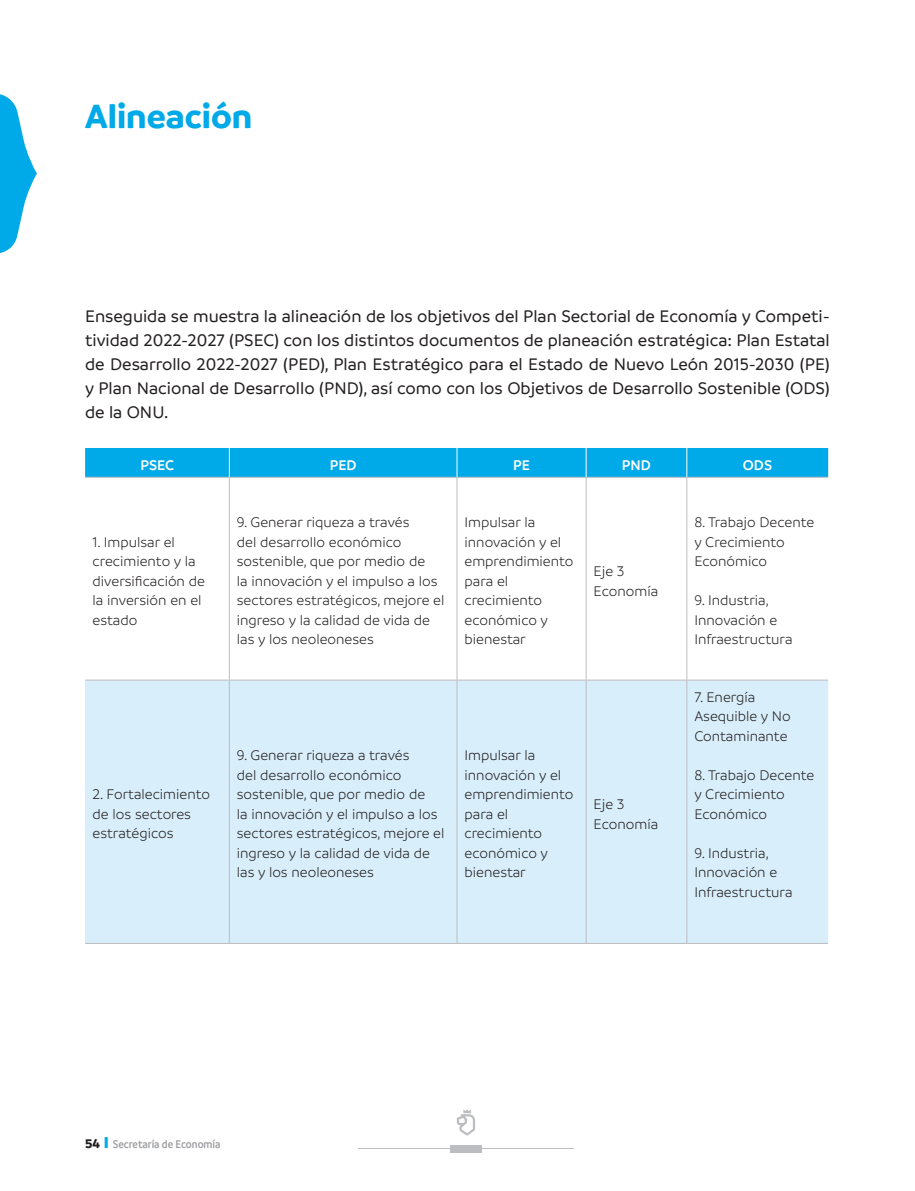
<style>
.page{position:relative;width:915px;height:1191px;background:#fff}
.page>*{position:absolute;margin:0;border:0;box-sizing:border-box;transform-origin:0 0}
.t1{font:700 36px "Branding SF";color:#00a9e7}
.t2{font:500 18px/24px "Branding SF";color:#231f20;text-align:justify}
.t3{font:300 15px/19.5px "Branding SF";color:#231f20}
.t4{font:600 15px "Branding SF";color:#fff}
.t5{font:600 condensed 12px "Branding SF";color:#9d9fa2}
.s1{font-weight:700;font-stretch:normal;font-size:13.5px;color:#231f20}
.s2{font-weight:900;font-stretch:normal;font-size:16.5px;color:#00a9e7}
</style>
<div class="page">
<div style="left:450px;top:1145px;width:32px;height:7px;background:#bcbdc0"></div>
<svg style="left:457px;top:1109px;width:18px;height:26px"></svg>
<hr style="left:481px;top:1148px;width:92px;height:1px;background:#bcbdc0">
<hr style="left:358px;top:1148px;width:92px;height:1px;background:#bcbdc0">
<div style="left:85px;top:680px;width:742px;height:263px;background:#d8eefa"></div>
<hr style="left:85px;top:477px;width:144px;height:1px;background:#bcbdc0">
<hr style="left:229px;top:477px;width:228px;height:1px;background:#bcbdc0">
<hr style="left:229px;top:477px;width:1px;height:202px;background:#bcbdc0">
<hr style="left:457px;top:477px;width:129px;height:1px;background:#bcbdc0">
<hr style="left:456px;top:477px;width:1px;height:202px;background:#bcbdc0">
<hr style="left:586px;top:477px;width:100px;height:1px;background:#bcbdc0">
<hr style="left:585px;top:477px;width:1px;height:202px;background:#bcbdc0">
<hr style="left:686px;top:477px;width:141px;height:1px;background:#bcbdc0">
<hr style="left:686px;top:477px;width:1px;height:202px;background:#bcbdc0">
<hr style="left:85px;top:679px;width:144px;height:1px;background:#bcbdc0">
<hr style="left:229px;top:679px;width:228px;height:1px;background:#bcbdc0">
<hr style="left:229px;top:680px;width:1px;height:263px;background:#bcbdc0">
<hr style="left:457px;top:679px;width:129px;height:1px;background:#bcbdc0">
<hr style="left:456px;top:680px;width:1px;height:263px;background:#bcbdc0">
<hr style="left:586px;top:679px;width:100px;height:1px;background:#bcbdc0">
<hr style="left:585px;top:680px;width:1px;height:263px;background:#bcbdc0">
<hr style="left:686px;top:679px;width:141px;height:1px;background:#bcbdc0">
<hr style="left:686px;top:680px;width:1px;height:263px;background:#bcbdc0">
<hr style="left:85px;top:943px;width:144px;height:1px;background:#bcbdc0">
<hr style="left:229px;top:943px;width:228px;height:1px;background:#bcbdc0">
<hr style="left:457px;top:943px;width:129px;height:1px;background:#bcbdc0">
<hr style="left:586px;top:943px;width:100px;height:1px;background:#bcbdc0">
<hr style="left:686px;top:943px;width:141px;height:1px;background:#bcbdc0">
<div style="left:85px;top:448px;width:742px;height:29px;background:#00a9e7"></div>
<svg style="left:0;top:94px;width:37px;height:159px"></svg>
<h1 class="t1" style="left:85px;top:95px;width:169px">Alineación</h1>
<p class="t2" style="left:85px;top:304px;width:746px">Enseguida se muestra la alineación de los objetivos del Plan Sectorial de Economía y Competi&shy;tividad 2022-2027 (PSEC) con los distintos documentos de planeación estratégica: Plan Estatal de Desarrollo 2022-2027 (PED), Plan Estratégico para el Estado de Nuevo León 2015-2030 (PE) y Plan Nacional de Desarrollo (PND), así como con los Objetivos de Desarrollo Sostenible (ODS) de la ONU.</p>
<p class="t4" style="left:140px;top:456px;width:35px">PSEC</p>
<p class="t4" style="left:329px;top:456px;width:28px">PED</p>
<p class="t4" style="left:513px;top:456px;width:18px">PE</p>
<p class="t4" style="left:621px;top:456px;width:31px">PND</p>
<p class="t4" style="left:742px;top:456px;width:31px">ODS</p>
<p class="t3" style="left:93px;top:532px;width:114px">1. Impulsar el crecimiento y la diversificación de la inversión en el estado</p>
<p class="t3" style="left:237px;top:513px;width:209px">9. Generar riqueza a través<br>del desarrollo económico sostenible, que por medio de<br>la innovación y el impulso a los sectores estratégicos, mejore el ingreso y la calidad de vida de las y los neoleoneses</p>
<p class="t3" style="left:464px;top:513px;width:110px">Impulsar la innovación y el emprendimiento para el crecimiento económico y bienestar</p>
<p class="t3" style="left:593px;top:561px;width:66px">Eje 3<br>Economía</p>
<p class="t3" style="left:93px;top:785px;width:119px">2. Fortalecimiento de los sectores estratégicos</p>
<p class="t3" style="left:237px;top:746px;width:209px">9. Generar riqueza a través<br>del desarrollo económico sostenible, que por medio de<br>la innovación y el impulso a los sectores estratégicos, mejore el ingreso y la calidad de vida de las y los neoleoneses</p>
<p class="t3" style="left:464px;top:746px;width:110px">Impulsar la innovación y el emprendimiento para el crecimiento económico y bienestar</p>
<p class="t3" style="left:593px;top:794px;width:66px">Eje 3<br>Economía</p>
<p class="t3" style="left:694px;top:513px;width:121px">8. Trabajo Decente y Crecimiento<br>Económico</p>
<p class="t3" style="left:694px;top:591px;width:100px">9. Industria,<br>Innovación e<br>Infraestructura</p>
<p class="t3" style="left:694px;top:687px;width:98px">7. Energía<br>Asequible y No<br>Contaminante</p>
<p class="t3" style="left:694px;top:765px;width:121px">8. Trabajo Decente y Crecimiento<br>Económico</p>
<p class="t3" style="left:694px;top:843px;width:100px">9. Industria,<br>Innovación e<br>Infraestructura</p>
<p class="t5" style="left:85px;top:1137px;width:137px"><span class="s1">54</span> <span class="s2">l</span> Secretaría de Economía</p>
</div>
